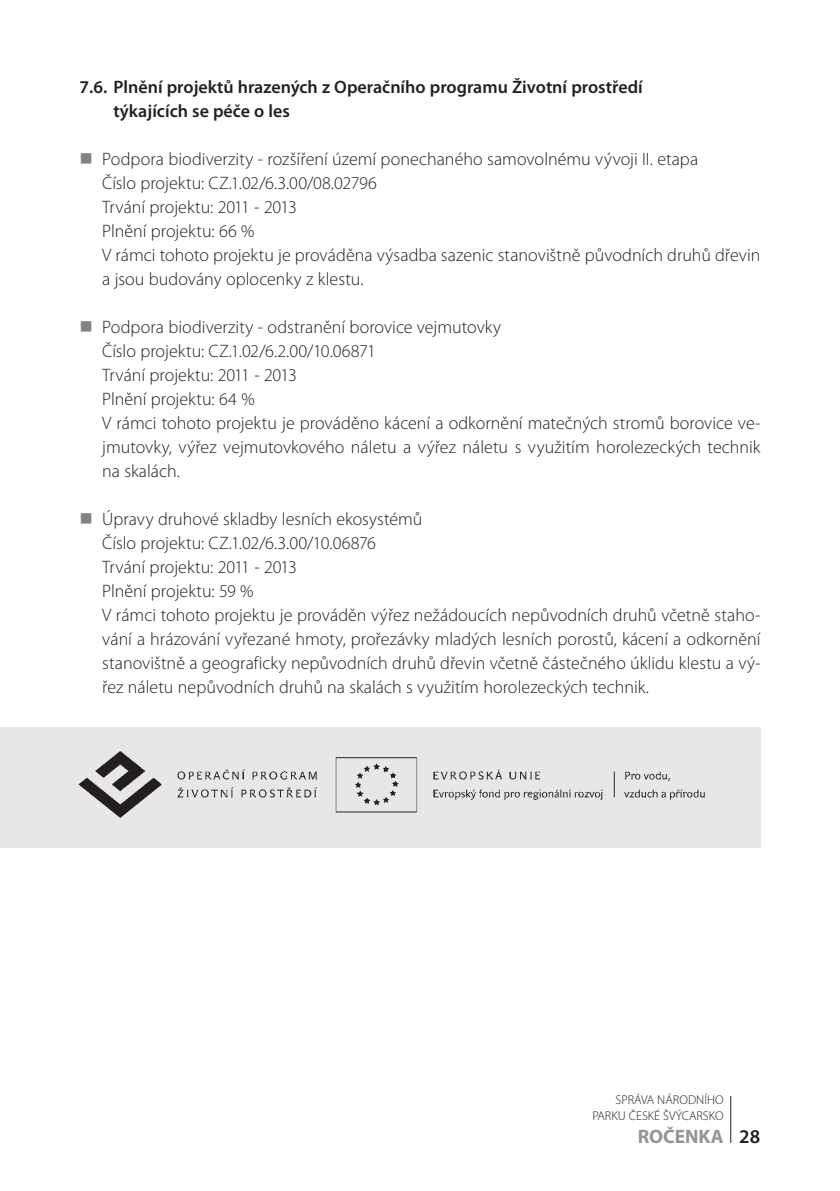
<style>
.page{position:relative;width:840px;height:1191px;background:#fff}
.page>*{position:absolute;margin:0;border:0;box-sizing:border-box;transform-origin:0 0}
.t1{font:700 19.4px "Myriad Pro";color:#939598}
.t2{font:300 18px/24px "Myriad Pro";color:#231f20}
.t3{font:600 18px/24px "Myriad Pro";color:#231f20}
.t4{font:300 12.8px/15.2px "Myriad Pro";color:#231f20;text-align:right}
.s1{color:#808285}
.s2{font-weight:600;color:#231f20}
</style>
<div class="page">
<hr style="left:730px;top:1095px;width:1px;height:47px;background:#231f20">
<div style="left:0;top:727px;width:760px;height:120px;background:#e6e7e9"></div>
<img style="left:78px;top:751px;width:627px;height:67px">
<p class="t3" style="left:113px;top:74px;width:530px;text-indent:-34px">7.6. Plnění projektů hrazených z Operačního programu Životní prostředí týkajících se péče o les</p>
<p class="t2" style="left:102px;top:147px;width:659px;text-indent:-23px"><span class="s1">■</span> Podpora biodiverzity - rozšíření území ponechaného samovolnému vývoji II. etapa<br>Číslo projektu: CZ.1.02/6.3.00/08.02796<br>Trvání projektu: 2011 - 2013<br>Plnění projektu: 66 %<br>V rámci tohoto projektu je prováděna výsadba sazenic stanovištně původních druhů dřevin a jsou budovány oplocenky z klestu.</p>
<p class="t2" style="left:102px;top:315px;width:659px;text-indent:-23px"><span class="s1">■</span> Podpora biodiverzity - odstranění borovice vejmutovky<br>Číslo projektu: CZ.1.02/6.2.00/10.06871<br>Trvání projektu: 2011 - 2013<br>Plnění projektu: 64 %<br>V rámci tohoto projektu je prováděno kácení a odkornění matečných stromů borovice ve&shy;jmutovky, výřez vejmutovkového náletu a výřez náletu s využitím horolezeckých technik na skalách.</p>
<p class="t2" style="left:102px;top:507px;width:659px;text-indent:-23px"><span class="s1">■</span> Úpravy druhové skladby lesních ekosystémů<br>Číslo projektu: CZ.1.02/6.3.00/10.06876<br>Trvání projektu: 2011 - 2013<br>Plnění projektu: 59 %<br>V rámci tohoto projektu je prováděn výřez nežádoucích nepůvodních druhů včetně staho&shy;vání a hrázování vyřezané hmoty, prořezávky mladých lesních porostů, kácení a odkornění stanovištně a geograficky nepůvodních druhů dřevin včetně částečného úklidu klestu a vý&shy;řez náletu nepůvodních druhů na skalách s využitím horolezeckých technik.</p>
<p class="t4" style="left:592px;top:1092px;width:133px">SPRÁVA NÁRODNÍHO<br>PARKU ČESKÉ ŠVÝCARSKO</p>
<p class="t1" style="left:637px;top:1123px;width:124px">ROČENKA <span class="s2">28</span></p>
</div>
